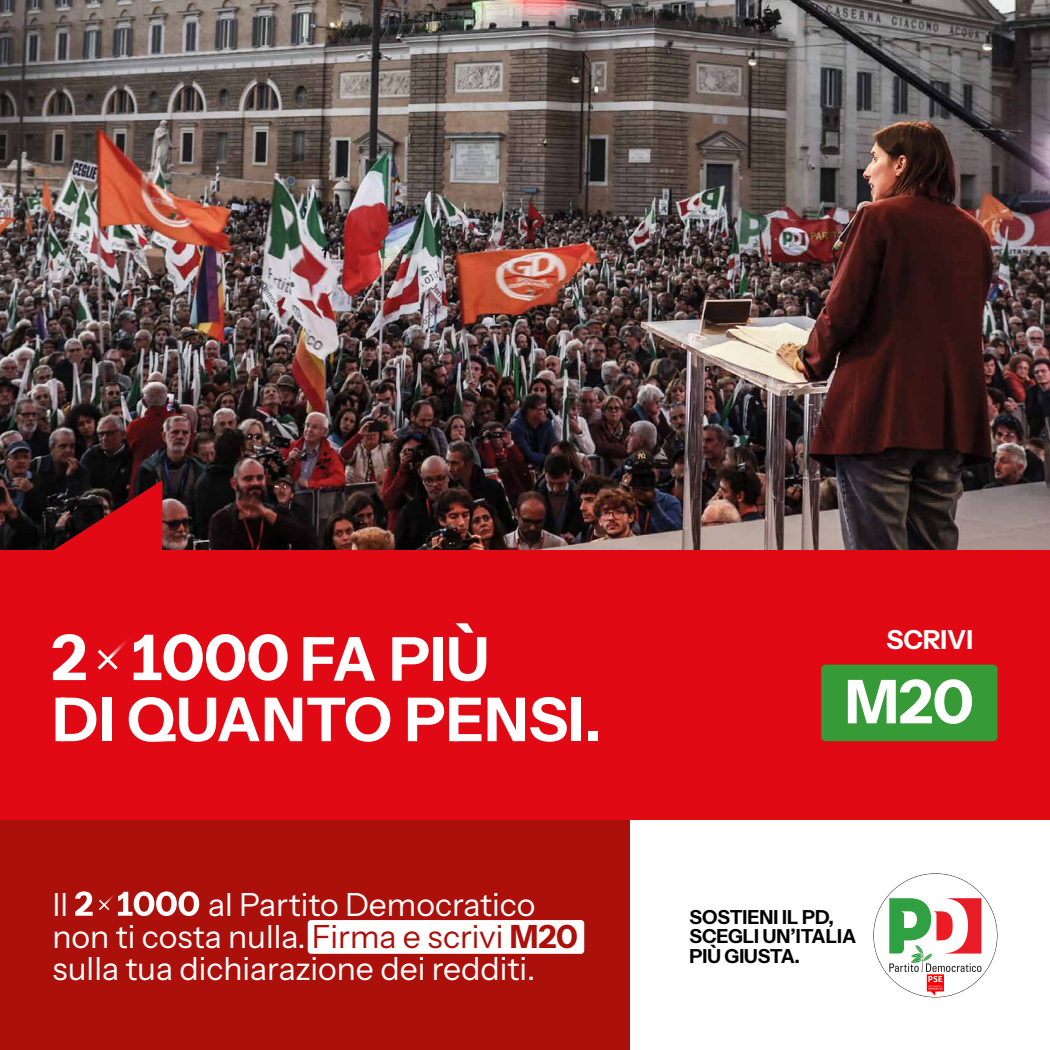
<style>
.page{position:relative;width:1050px;height:1050px;background:#fff}
.page>*{position:absolute;margin:0;border:0;box-sizing:border-box;transform-origin:0 0}
.t1{font:700 60.46px/60.5px "Instrument Sans";letter-spacing:.01em;color:#fff}
.t2{font:700 60.38px "Instrument Sans";color:#fff}
.t3{font:31.94px/31.9px "Instrument Sans";color:#fff}
.t4{font:700 26.16px "Instrument Sans";color:#fff}
.t5{font:700 19.34px/19.3px "Instrument Sans";color:#000}
.s1{color:#ac100b}
.s2{font-weight:700;color:#ac100b}
</style>
<div class="page">
<img style="left:0;top:0;width:1050px;height:551px">
<div style="left:0;top:551px;width:1050px;height:499px;background:#e00914"></div>
<div style="left:0;top:821px;width:674px;height:229px;background:#ac100b"></div>
<div style="left:821px;top:665px;width:176px;height:76px;background:#369b37;border-radius:4px"></div>
<div style="left:630px;top:821px;width:420px;height:229px;background:#fff"></div>
<svg style="left:53px;top:634px;width:33px;height:46px"></svg>
<svg style="left:97px;top:634px;width:191px;height:47px"></svg>
<div style="left:308px;top:920px;width:276px;height:34px;background:#fff;border-radius:3px"></div>
<svg style="left:75px;top:891px;width:124px;height:25px"></svg>
<svg style="left:889px;top:898px;width:93px;height:98px"></svg>
<svg style="left:53px;top:480px;width:109px;height:71px;background:#7e0f15"></svg>
<h1 class="t1" style="left:53px;top:631px;width:551px;text-indent:248px">FA PIÙ<br>DI QUANTO PENSI.</h1>
<p class="t3" style="left:52px;top:889px;width:527px;text-indent:156px">al Partito Democratico non ti costa nulla. <span class="s1">Firma e scrivi</span> <span class="s2">M20 </span>sulla tua dichiarazione dei redditi.</p>
<p class="t3" style="left:52px;top:889px;width:17px">Il</p>
<p class="t4" style="left:886px;top:624px;width:88px">SCRIVI</p>
<h2 class="t2" style="left:845px;top:664px;width:131px">M20</h2>
<p class="t5" style="left:690px;top:908px;width:168px">SOSTIENI IL PD,<br>SCEGLI UN’ITALIA<br>PIÙ GIUSTA.</p>
</div>
